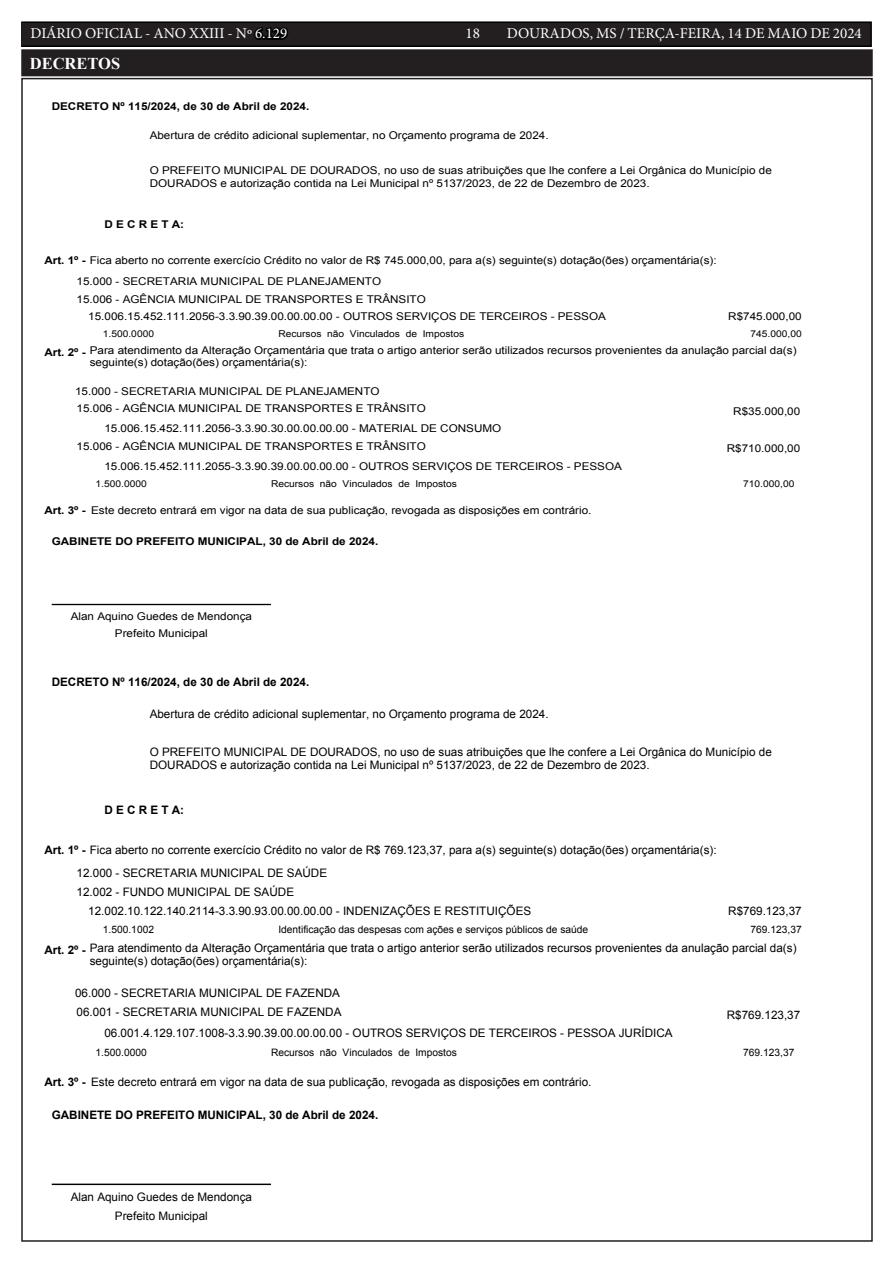
<style>
.page{position:relative;width:893px;height:1263px;background:#fff}
.page>*{position:absolute;margin:0;border:0;box-sizing:border-box;transform-origin:0 0}
.TEXTO{font:700 16.5px "Times New Roman";color:#fff}
.t1{font:15px "Minion Pro";color:#fff}
.t2{font:14.55px/21.9px "Arial";color:#000}
.t3{font:11.7px/13.5px "Arial";color:#000}
.t4{font:700 11.7px "Arial";color:#000}
.t5{font:10.65px/12.3px "Arial";color:#000;scale:1.09 1}
.t6{font:700 10.65px "Arial";color:#000;scale:1.09 1}
.t7{font:10.2px "Arial";color:#000}
.t8{font:9.3px "Arial";color:#000;scale:1.09 1}
.s1{color:#000}
.s2{font-weight:700}
</style>
<div class="page">
<div style="left:21px;top:22px;width:850px;height:24px;background:#231f20"></div>
<div style="left:21px;top:21px;width:851px;height:26px;border:2px solid #000"></div>
<div style="left:23px;top:51px;width:848px;height:23px;background:#231f20"></div>
<div style="left:21px;top:49px;width:852px;height:27px;border:4px solid #231f20"></div>
<hr style="left:52px;top:604px;width:219px;height:1px;background:#000">
<hr style="left:52px;top:1183px;width:219px;height:2px;background:#000">
<p class="t1" style="left:31px;top:24px;width:258px">DIÁRIO OFICIAL - ANO XXIII - Nº <span class="s1">6.129</span></p>
<p class="t1" style="left:465px;top:24px;width:16px">18</p>
<p class="t1" style="left:507px;top:24px;width:357px">DOURADOS, MS / TERÇA-FEIRA, 14 DE MAIO DE 2024</p>
<p class="TEXTO" style="left:30px;top:52px;width:92px">DECRETOS</p>
<p class="t6" style="left:52px;top:99px;width:238px">DECRETO Nº 115/2024, de 30 de Abril de 2024.</p>
<p class="t5" style="left:150px;top:130px;width:367px">Abertura de crédito adicional suplementar, no Orçamento programa de 2024.</p>
<p class="t5" style="left:150px;top:164px;width:572px">O PREFEITO MUNICIPAL DE DOURADOS, no uso de suas atribuições que lhe confere a Lei Orgânica do Município de<br>DOURADOS e autorização contida na Lei Municipal nº 5137/2023, de 22 de Dezembro de 2023.</p>
<p class="t6" style="left:104px;top:217px;width:75px">D E C R E T A:</p>
<p class="t5" style="left:44px;top:254px;width:618px"><span class="s2">Art. 1º -</span> Fica aberto no corrente exercício Crédito no valor de R$ 745.000,00, para a(s) seguinte(s) dotação(ões) orçamentária(s):</p>
<p class="t5" style="left:88px;top:290px;width:476px;line-height:17.4px;text-indent:-12px">15.006 - AGÊNCIA MUNICIPAL DE TRANSPORTES E TRÂNSITO<br>15.006.15.452.111.2056-3.3.90.39.00.00.00.00 - OUTROS SERVIÇOS DE TERCEIROS - PESSOA</p>
<p class="t5" style="left:77px;top:275px;width:281px">15.000 - SECRETARIA MUNICIPAL DE PLANEJAMENTO</p>
<p class="t5" style="left:728px;top:310px;width:69px">R$745.000,00</p>
<p class="t8" style="left:103px;top:328px;width:48px">1.500.0000</p>
<p class="t8" style="left:278px;top:328px;width:172px">Recursos não Vinculados de Impostos</p>
<p class="t8" style="left:750px;top:328px;width:48px">745.000,00</p>
<p class="t5" style="left:90px;top:344px;width:650px;text-indent:-45px"><span class="s2">Art. 2º -</span> Para atendimento da Alteração Orçamentária que trata o artigo anterior serão utilizados recursos provenientes da anulação parcial da(s) seguinte(s) dotação(ões) orçamentária(s):</p>
<p class="t5" style="left:75px;top:385px;width:281px">15.000 - SECRETARIA MUNICIPAL DE PLANEJAMENTO</p>
<p class="t5" style="left:733px;top:405px;width:63px">R$35.000,00</p>
<p class="t5" style="left:104px;top:423px;width:366px">15.006.15.452.111.2056-3.3.90.30.00.00.00.00 - MATERIAL DE CONSUMO</p>
<p class="t5" style="left:77px;top:403px;width:322px">15.006 - AGÊNCIA MUNICIPAL DE TRANSPORTES E TRÂNSITO</p>
<p class="t5" style="left:77px;top:440px;width:322px">15.006 - AGÊNCIA MUNICIPAL DE TRANSPORTES E TRÂNSITO</p>
<p class="t5" style="left:104px;top:460px;width:476px">15.006.15.452.111.2055-3.3.90.39.00.00.00.00 - OUTROS SERVIÇOS DE TERCEIROS - PESSOA</p>
<p class="t5" style="left:727px;top:443px;width:69px">R$710.000,00</p>
<p class="t8" style="left:96px;top:477px;width:48px">1.500.0000</p>
<p class="t8" style="left:271px;top:477px;width:172px">Recursos não Vinculados de Impostos</p>
<p class="t8" style="left:743px;top:477px;width:48px">710.000,00</p>
<p class="t5" style="left:44px;top:504px;width:503px"><span class="s2">Art. 3º -</span> Este decreto entrará em vigor na data de sua publicação, revogada as disposições em contrário.</p>
<p class="t6" style="left:52px;top:534px;width:301px">GABINETE DO PREFEITO MUNICIPAL, 30 de Abril de 2024.</p>
<p class="t2" style="left:147px;top:601px;width:159px">C.N.P.J.:<br>Município: DOURADOS</p>
<p class="t5" style="left:71px;top:610px;width:168px">Alan Aquino Guedes de Mendonça</p>
<p class="t5" style="left:115px;top:627px;width:87px">Prefeito Municipal</p>
<p class="t4" style="left:52px;top:674px;width:259px">DECRETO Nº 116/2024, de 30 de Abril de 2024.</p>
<p class="t3" style="left:150px;top:707px;width:400px">Abertura de crédito adicional suplementar, no Orçamento programa de 2024.</p>
<p class="t3" style="left:150px;top:745px;width:624px">O PREFEITO MUNICIPAL DE DOURADOS, no uso de suas atribuições que lhe confere a Lei Orgânica do Município de<br>DOURADOS e autorização contida na Lei Municipal nº 5137/2023, de 22 de Dezembro de 2023.</p>
<p class="t4" style="left:104px;top:802px;width:81px">D E C R E T A:</p>
<p class="t3" style="left:44px;top:843px;width:674px"><span class="s2">Art. 1º -</span> Fica aberto no corrente exercício Crédito no valor de R$ 769.123,37, para a(s) seguinte(s) dotação(ões) orçamentária(s):</p>
<p class="t3" style="left:88px;top:882px;width:444px;line-height:18.9px;text-indent:-12px">12.002 - FUNDO MUNICIPAL DE SAÚDE<br>12.002.10.122.140.2114-3.3.90.93.00.00.00.00 - INDENIZAÇÕES E RESTITUIÇÕES</p>
<p class="t3" style="left:77px;top:866px;width:252px">12.000 - SECRETARIA MUNICIPAL DE SAÚDE</p>
<p class="t3" style="left:728px;top:904px;width:75px">R$769.123,37</p>
<p class="t7" style="left:103px;top:923px;width:53px">1.500.1002</p>
<p class="t7" style="left:278px;top:923px;width:311px">Identificação das despesas com ações e serviços públicos de saúde</p>
<p class="t7" style="left:750px;top:923px;width:53px">769.123,37</p>
<p class="t3" style="left:90px;top:941px;width:708px;text-indent:-45px"><span class="s2">Art. 2º -</span> Para atendimento da Alteração Orçamentária que trata o artigo anterior serão utilizados recursos provenientes da anulação parcial da(s) seguinte(s) dotação(ões) orçamentária(s):</p>
<p class="t3" style="left:75px;top:986px;width:266px">06.000 - SECRETARIA MUNICIPAL DE FAZENDA</p>
<p class="t3" style="left:727px;top:1008px;width:75px">R$769.123,37</p>
<p class="t3" style="left:104px;top:1027px;width:570px">06.001.4.129.107.1008-3.3.90.39.00.00.00.00 - OUTROS SERVIÇOS DE TERCEIROS - PESSOA JURÍDICA</p>
<p class="t3" style="left:77px;top:1005px;width:266px">06.001 - SECRETARIA MUNICIPAL DE FAZENDA</p>
<p class="t7" style="left:96px;top:1046px;width:53px">1.500.0000</p>
<p class="t7" style="left:271px;top:1046px;width:187px">Recursos não Vinculados de Impostos</p>
<p class="t7" style="left:743px;top:1046px;width:53px">769.123,37</p>
<p class="t3" style="left:44px;top:1075px;width:549px"><span class="s2">Art. 3º -</span> Este decreto entrará em vigor na data de sua publicação, revogada as disposições em contrário.</p>
<p class="t4" style="left:52px;top:1107px;width:328px">GABINETE DO PREFEITO MUNICIPAL, 30 de Abril de 2024.</p>
<p class="t3" style="left:71px;top:1190px;width:183px">Alan Aquino Guedes de Mendonça</p>
<p class="t3" style="left:115px;top:1209px;width:94px">Prefeito Municipal</p>
</div>
